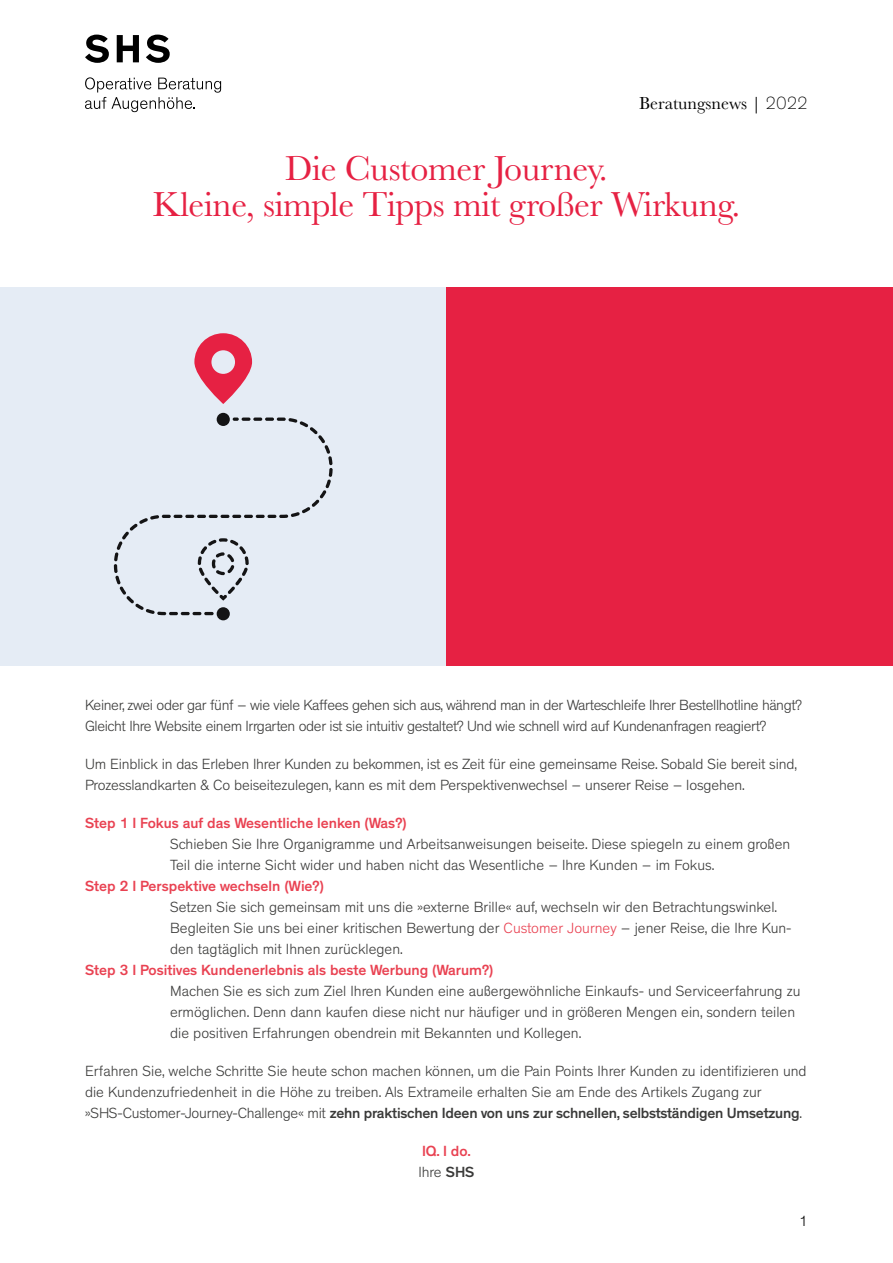
<style>
.page{position:relative;width:893px;height:1263px;background:#fff}
.page>*{position:absolute;margin:0;border:0;box-sizing:border-box;transform-origin:0 0}
.t1{font:36px/36px "Baskerville";letter-spacing:-.01em;color:#e62143;text-align:center}
.H1_re{font:18px "Baskerville";color:#000}
.Paragraf{font:300 15px/21px "Theinhardt";color:#3a3a39}
.Paragraf-2{font:300 15px/21px "Theinhardt";letter-spacing:-.025em;color:#3a3a39}
.Paragraf-3{font:500 15px "Theinhardt";color:#e94252}
.t2{font:300 15px "Theinhardt";color:#000}
.s1{font-family:"Theinhardt";font-weight:100}
.s2{color:#e94252}
.s3{font-weight:500}
</style>
<div class="page">
<div style="left:0;top:288px;width:446px;height:378px;background:#e5ecf5"></div>
<div style="left:217px;top:607px;width:13px;height:13px;background:#141415;border-radius:50%"></div>
<svg style="left:114px;top:417px;width:219px;height:198px"></svg>
<div style="left:217px;top:413px;width:13px;height:13px;background:#141415;border-radius:50%"></div>
<svg style="left:194px;top:333px;width:58px;height:71px"></svg>
<div style="left:446px;top:288px;width:447px;height:378px;background:#e62143"></div>
<svg style="left:85px;top:35px;width:24px;height:28px"></svg>
<svg style="left:117px;top:35px;width:22px;height:27px"></svg>
<svg style="left:146px;top:35px;width:24px;height:28px"></svg>
<svg style="left:85px;top:77px;width:136px;height:35px"></svg>
<p class="H1_re" style="left:639px;top:91px;width:170px">Beratungsnews | <span class="s1">2022</span></p>
<h1 class="t1" style="left:153px;top:151px;width:589px">Die Customer Journey.<br>Kleine, simple Tipps mit großer Wirkung.</h1>
<p class="Paragraf-2" style="left:85px;top:695px;width:718px">Keiner, zwei oder gar fünf – wie viele Kaffees gehen sich aus, während man in der Warteschleife Ihrer Bestellhotline hängt?<br>Gleicht Ihre Website einem Irrgarten oder ist sie intuitiv gestaltet? Und wie schnell wird auf Kundenanfragen reagiert?</p>
<p class="Paragraf" style="left:85px;top:754px;width:713px">Um Einblick in das Erleben Ihrer Kunden zu bekommen, ist es Zeit für eine gemeinsame Reise. Sobald Sie bereit sind,<br>Prozesslandkarten &amp; Co beiseitezulegen, kann es mit dem Perspektivenwechsel – unserer Reise – losgehen.</p>
<p class="Paragraf-3" style="left:85px;top:814px;width:323px">Step 1 I Fokus auf das Wesentliche lenken (Was?)</p>
<p class="Paragraf" style="left:170px;top:834px;width:622px">Schieben Sie Ihre Organigramme und Arbeitsanweisungen beiseite. Diese spiegeln zu einem großen<br>Teil die interne Sicht wider und haben nicht das Wesentliche – Ihre Kunden – im Fokus.</p>
<p class="Paragraf-3" style="left:85px;top:877px;width:241px">Step 2 I Perspektive wechseln (Wie?)</p>
<p class="Paragraf" style="left:170px;top:897px;width:623px">Setzen Sie sich gemeinsam mit uns die »externe Brille« auf, wechseln wir den Betrachtungswinkel.<br>Begleiten Sie uns bei einer kritischen Bewertung der <span class="s2">Customer Journey</span> – jener Reise, die Ihre Kun&shy;den tagtäglich mit Ihnen zurücklegen.</p>
<p class="Paragraf-3" style="left:85px;top:961px;width:410px">Step 3 I Positives Kundenerlebnis als beste Werbung (Warum?)</p>
<p class="Paragraf" style="left:170px;top:981px;width:632px">Machen Sie es sich zum Ziel Ihren Kunden eine außergewöhnliche Einkaufs- und Serviceerfahrung zu ermöglichen. Denn dann kaufen diese nicht nur häufiger und in größeren Mengen ein, sondern teilen die positiven Erfahrungen obendrein mit Bekannten und Kollegen.</p>
<p class="Paragraf" style="left:85px;top:1061px;width:723px">Erfahren Sie, welche Schritte Sie heute schon machen können, um die Pain Points Ihrer Kunden zu identifizieren und die Kundenzufriedenheit in die Höhe zu treiben. Als Extrameile erhalten Sie am Ende des Artikels Zugang zur »SHS-Customer-Journey-Challenge« mit <span class="s3">zehn praktischen Ideen von uns zur schnellen, selbstständigen Umsetzung</span>.</p>
<p class="Paragraf-3" style="left:422px;top:1142px;width:50px">IQ. I do.</p>
<p class="Paragraf" style="left:418px;top:1162px;width:58px">Ihre <span class="s3">SHS</span></p>
<p class="t2" style="left:799px;top:1212px;width:10px">1</p>
</div>
